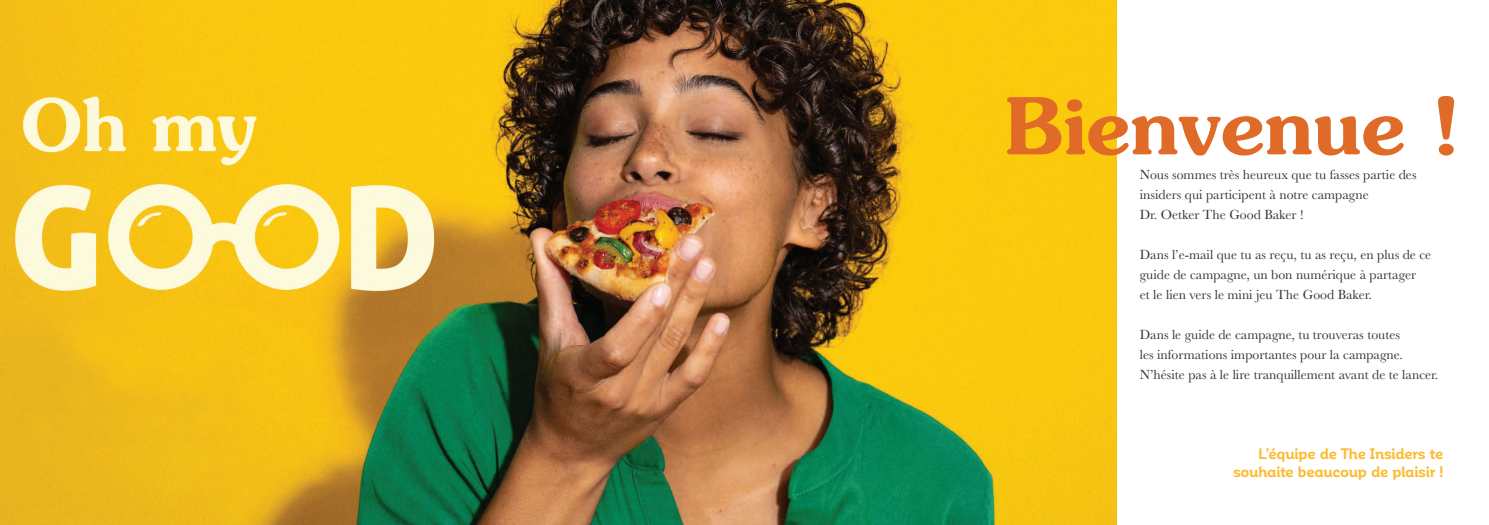
<style>
.page{position:relative;width:1489px;height:525px;background:#fff}
.page>*{position:absolute;margin:0;border:0;box-sizing:border-box;transform-origin:0 0}
.t1{font:600 78.12px "Souvenir LT";color:#e06b28}
.t2{font:700 15px/18px "Corporative Alt";letter-spacing:-.02em;color:#fcba2d;text-align:right}
.t3{font:13.75px/20px "Baskerville";color:#312f30}
</style>
<div class="page">
<img style="left:0;top:0;width:1116px;height:524px">
<p class="t1" style="left:1005px;top:77px;width:456px">Bienvenue !</p>
<p class="t3" style="left:1139px;top:165px;width:278px">Nous sommes très heureux que tu fasses partie des insiders qui participent à notre campagne</p>
<p class="t3" style="left:1139px;top:205px;width:165px">Dr. Oetker The Good Baker !</p>
<p class="t3" style="left:1139px;top:245px;width:293px">Dans l’e-mail que tu as reçu, tu as reçu, en plus de ce guide de campagne, un bon numérique à partager</p>
<p class="t3" style="left:1139px;top:285px;width:234px">et le lien vers le mini jeu The Good Baker.</p>
<p class="t3" style="left:1139px;top:325px;width:262px">Dans le guide de campagne, tu trouveras toutes</p>
<p class="t3" style="left:1139px;top:345px;width:264px">les informations importantes pour la campagne.</p>
<p class="t3" style="left:1139px;top:365px;width:300px">N’hésite pas à le lire tranquillement avant de te lancer.</p>
<p class="t2" style="left:1232px;top:445px;width:212px">L’équipe de The Insiders te souhaite beaucoup de plaisir !</p>
</div>
